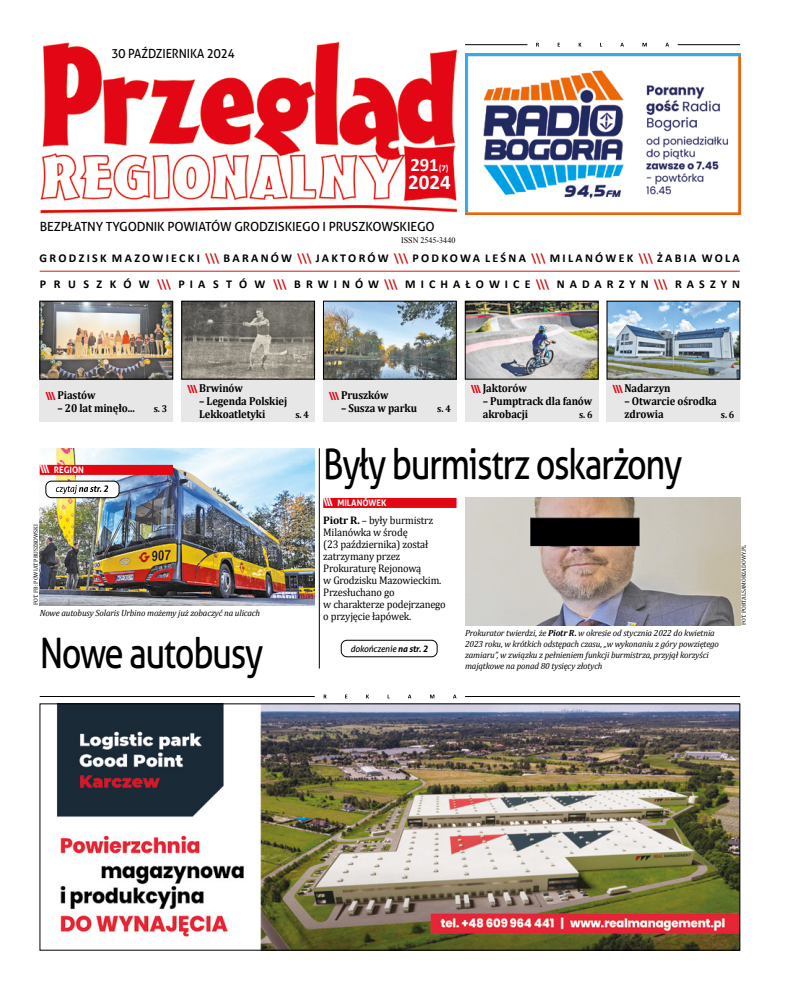
<style>
.page{position:relative;width:794px;height:993px;background:#fff}
.page>*{position:absolute;margin:0;border:0;box-sizing:border-box;transform-origin:0 0}
.t1{font:42px "Aller";letter-spacing:-.04em;color:#000;scale:.82 1}
.t2{font:700 21px "Calibri";color:#fff}
.t3{font:700 19px "Calibri";color:#fff}
.t4{font:12.6px "Aller";letter-spacing:-.01em;color:#000}
.t5{font:12.6px "Aller";letter-spacing:-.01em;color:#000;scale:.94 1}
.t6{font:700 12px "Calibri";letter-spacing:.19em;color:#000}
.t7{font:700 12px "Calibri";letter-spacing:.425em;color:#000}
.t8{font:700 11.5px/13px "Cambria";letter-spacing:-.01em;color:#000;scale:.92 1}
.t9{font:11px/12px "Cambria";letter-spacing:-.015em;color:#000;scale:.95 1}
.t10{font:700 10px "Cambria";color:#000;scale:.92 1}
.t11{font:italic 9px/11px "Cambria";letter-spacing:-.015em;color:#000}
.t12{font:700 9px "Aller";color:#fff;scale:.96 1}
.t13{font:italic 9px "Aller";letter-spacing:-.02em;color:#000;scale:.96 1}
.t14{font:8.4px "Times New Roman";color:#000;scale:.96 1}
.t15{font:6px "Cambria";color:#000;scale:.96 1}
.s1{font-size:9px}
.s2{color:#cd1719}
.s3{font-size:11px}
.s4{font-weight:700}
.s5{font-weight:700;font-style:normal}
</style>
<div class="page">
<img style="left:40px;top:43px;width:417px;height:171px">
<div style="left:40px;top:300px;width:133px;height:122px;background:#e8e7e7"></div>
<div style="left:181px;top:300px;width:134px;height:122px;background:#e8e7e7"></div>
<div style="left:323px;top:300px;width:133px;height:122px;background:#e8e7e7"></div>
<div style="left:465px;top:300px;width:133px;height:122px;background:#e8e7e7"></div>
<div style="left:607px;top:300px;width:133px;height:122px;background:#e8e7e7"></div>
<img style="left:42px;top:303px;width:129px;height:74px">
<div style="left:40px;top:301px;width:133px;height:78px;border:1px solid #000"></div>
<img style="left:183px;top:303px;width:130px;height:74px">
<div style="left:181px;top:301px;width:134px;height:78px;border:1px solid #000"></div>
<img style="left:325px;top:303px;width:129px;height:74px">
<div style="left:323px;top:301px;width:133px;height:78px;border:1px solid #000"></div>
<img style="left:467px;top:303px;width:129px;height:74px">
<div style="left:465px;top:301px;width:133px;height:78px;border:1px solid #000"></div>
<img style="left:609px;top:303px;width:129px;height:74px">
<hr style="left:40px;top:271px;width:700px;height:1px;background:#cd1719">
<hr style="left:465px;top:44px;width:62px;height:1px;background:#000">
<hr style="left:677px;top:44px;width:63px;height:1px;background:#000">
<svg style="left:536px;top:43px;width:133px;height:4px"></svg>
<img style="left:465px;top:53px;width:275px;height:162px">
<img style="left:56px;top:705px;width:682px;height:243px">
<div style="left:40px;top:703px;width:700px;height:247px;border:1px solid #000"></div>
<hr style="left:40px;top:696px;width:275px;height:1px;background:#000">
<hr style="left:465px;top:696px;width:275px;height:1px;background:#000">
<svg style="left:324px;top:694px;width:132px;height:4px"></svg>
<img style="left:40px;top:448px;width:275px;height:156px">
<div style="left:323px;top:497px;width:133px;height:10px;background:#e30613"></div>
<img style="left:465px;top:497px;width:275px;height:128px">
<div style="left:341px;top:639px;width:96px;height:17px;border:1px solid #000;border-radius:6px"></div>
<div style="left:46px;top:481px;width:73px;height:16px;background:#fff;border-radius:6px"></div>
<div style="left:46px;top:480px;width:73px;height:17px;border:1px solid #000;border-radius:6px"></div>
<svg style="left:56px;top:485px;width:52px;height:9px"></svg>
<div style="left:40px;top:464px;width:133px;height:10px;background:#e30613"></div>
<hr style="left:319px;top:448px;width:1px;height:220px;background:#000">
<h3 class="t5" style="left:112px;top:46px;width:133px">30 PAŹDZIERNIKA 2024</h3>
<h3 class="t3" style="left:410px;top:152px;width:40px">291<span class="s1">(7)</span></h3>
<h2 class="t2" style="left:408px;top:169px;width:44px">2024</h2>
<h3 class="t4" style="left:40px;top:219px;width:396px">BEZPŁATNY TYGODNIK POWIATÓW GRODZISKIEGO I PRUSZKOWSKIEGO</h3>
<p class="t14" style="left:401px;top:234px;width:58px">ISSN 2545-3440</p>
<h3 class="t6" style="left:40px;top:250px;width:701px">GRODZISK MAZOWIECKI <span class="s2">\\\</span> BARANÓW <span class="s2">\\\</span> JAKTORÓW <span class="s2">\\\</span> PODKOWA LEŚNA <span class="s2">\\\</span> MILANÓWEK <span class="s2">\\\</span> ŻABIA WOLA</h3>
<h3 class="t7" style="left:40px;top:276px;width:701px">P R U S Z K Ó W <span class="s2">\\\</span> PIA S T Ó W <span class="s2">\\\</span> BRWINÓW<span class="s2">\\\</span> MICHAŁOWICE<span class="s2">\\\</span> NADARZYN<span class="s2">\\\</span> RASZYN</h3>
<p class="t8" style="left:45px;top:387px;width:56px"><sub>\\\</sub> Piastów</p>
<p class="t8" style="left:57px;top:400px;width:86px">– 20 lat minęło...</p>
<p class="t10" style="left:154px;top:401px;width:16px">s. 3</p>
<p class="t12" style="left:40px;top:464px;width:48px"><span class="s3">\\\</span> REGION</p>
<p class="t8" style="left:187px;top:380px;width:62px"><sub>\\\</sub> Brwinów</p>
<p class="t8" style="left:199px;top:393px;width:97px">– Legenda Polskiej<br>Lekkoatletyki</p>
<p class="t10" style="left:295px;top:407px;width:16px">s. 4</p>
<p class="t15" style="left:32px;top:604px;width:85px;rotate:-90deg">FOT. FB: POWIAT PRUSZKOWSKI</p>
<p class="t11" style="left:40px;top:607px;width:222px">Nowe autobusy Solaris Urbino możemy już zobaczyć na ulicach</p>
<h1 class="t1" style="left:40px;top:626px;width:274px">Nowe autobusy</h1>
<p class="t8" style="left:329px;top:387px;width:66px"><sub>\\\</sub> Pruszków</p>
<p class="t8" style="left:341px;top:400px;width:84px">– Susza w parku</p>
<p class="t10" style="left:437px;top:401px;width:16px">s. 4</p>
<p class="t8" style="left:471px;top:380px;width:62px"><sub>\\\</sub> Jaktorów</p>
<p class="t8" style="left:483px;top:393px;width:121px">– Pumptrack dla fanów akrobacji</p>
<p class="t10" style="left:579px;top:407px;width:16px">s. 6</p>
<p class="t8" style="left:612px;top:380px;width:65px"><sub>\\\</sub> Nadarzyn</p>
<p class="t8" style="left:624px;top:393px;width:102px">– Otwarcie ośrodka zdrowia</p>
<p class="t10" style="left:721px;top:407px;width:16px">s. 6</p>
<h1 class="t1" style="left:323px;top:438px;width:439px">Były burmistrz oskarżony</h1>
<p class="t12" style="left:323px;top:497px;width:67px"><span class="s3">\\\</span> MILANÓWEK</p>
<p class="t9" style="left:323px;top:514px;width:130px"><span class="s4">Piotr R.</span> – były burmistrz<br>Milanówka w środę<br>(23 października) został zatrzymany przez<br>Prokuraturę Rejonową<br>w Grodzisku Mazowieckim.<br>Przesłuchano go<br>w charakterze podejrzanego o przyjęcie łapówek.</p>
<p class="t11" style="left:465px;top:627px;width:255px">Prokurator twierdzi, że <span class="s4">Piotr R</span><span class="s5">.</span> w okresie od stycznia 2022 do kwietnia 2023 roku, w krótkich odstępach czasu, „w wykonaniu z góry powziętego zamiaru”, w związku z pełnieniem funkcji burmistrza, przyjął korzyści majątkowe na ponad 80 tysięcy złotych</p>
<p class="t13" style="left:350px;top:642px;width:82px">dokończenie <span class="s4">na str. 2</span></p>
<p class="t15" style="left:740px;top:625px;width:85px;rotate:-90deg">FOT. PORTALSAMORZADOWY.PL</p>
</div>
